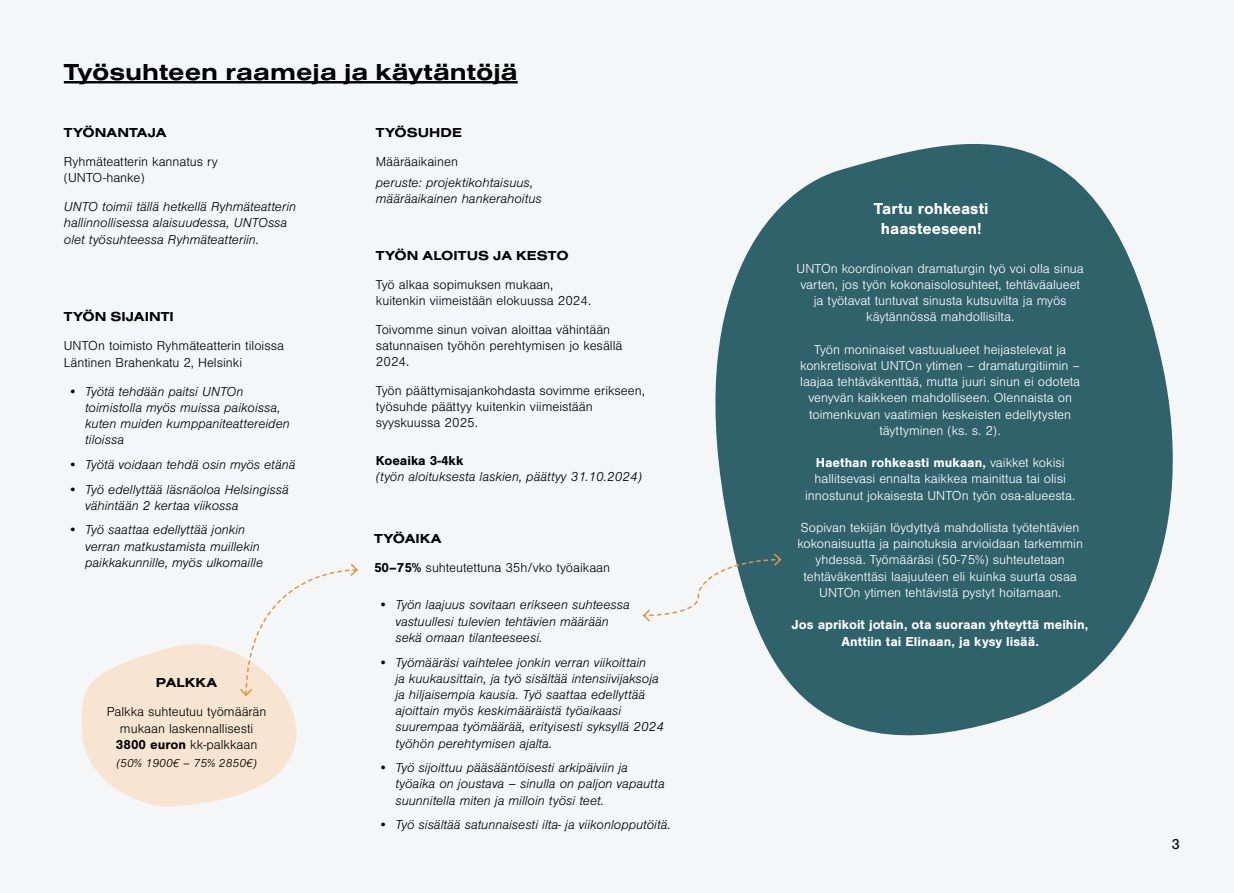
<style>
.page{position:relative;width:1234px;height:893px;background:#fff}
.page>*{position:absolute;margin:0;border:0;box-sizing:border-box;transform-origin:0 0}
.t1{font:700 24px "Nimbus San Ext";color:#000}
.t2{font:700 16.5px/19.8px "Nimbus San";color:#fff;text-align:center}
.t3{font:15px "Nimbus San";color:#000}
.t4{font:italic 300 13.5px/16.2px "Nimbus San";color:#000}
.t5{font:300 13.5px/16.2px "Nimbus San";color:#fff;text-align:center}
.t6{font:300 13.5px/16.2px "Nimbus San";color:#000}
.t7{font:700 13.5px/16.2px "Nimbus San";color:#fff;text-align:center}
.t8{font:700 13.5px "Nimbus San Ext";color:#000}
.t9{font:700 13.5px "Nimbus San";color:#000}
.t10{font:italic 300 12px "Nimbus San";color:#000}
.s1{font-weight:700}
</style>
<div class="page">
<div style="left:0;top:0;width:1233px;height:893px;background:#f5f6f7"></div>
<hr style="left:64px;top:81px;width:453px;height:2px;background:#000">
<svg style="left:715px;top:143px;width:458px;height:593px;fill:#30626c"></svg>
<svg style="left:642px;top:552px;width:140px;height:71px"></svg>
<svg style="left:82px;top:563px;width:276px;height:244px"></svg>
<h1 class="t1" style="left:64px;top:56px;width:455px">Työsuhteen raameja ja käytäntöjä</h1>
<p class="t8" style="left:64px;top:124px;width:104px">TYÖNANTAJA</p>
<p class="t6" style="left:64px;top:154px;width:155px">Ryhmäteatterin kannatus ry (UNTO-hanke)</p>
<p class="t4" style="left:64px;top:199px;width:234px">UNTO toimii tällä hetkellä Ryhmäteatterin hallinnollisessa alaisuudessa, UNTOssa olet työsuhteessa Ryhmäteatteriin.</p>
<p class="t8" style="left:64px;top:308px;width:111px">TYÖN SIJAINTI</p>
<p class="t6" style="left:64px;top:338px;width:222px">UNTOn toimisto Ryhmäteatterin tiloissa<br>Läntinen Brahenkatu 2, Helsinki</p>
<p class="t4" style="left:85px;top:383px;width:206px;text-indent:-17px">• Työtä tehdään paitsi UNTOn toimistolla myös muissa paikoissa, kuten muiden kumppaniteattereiden tiloissa</p>
<p class="t4" style="left:68px;top:456px;width:229px">• Työtä voidaan tehdä osin myös etänä</p>
<p class="t4" style="left:85px;top:481px;width:205px;text-indent:-17px">• Työ edellyttää läsnäoloa Helsingissä vähintään 2 kertaa viikossa</p>
<p class="t4" style="left:85px;top:522px;width:179px;text-indent:-17px">• Työ saattaa edellyttää jonkin verran matkustamista muillekin paikkakunnille, myös ulkomaille</p>
<p class="t8" style="left:156px;top:674px;width:63px">PALKKA</p>
<p class="t6" style="left:107px;top:704px;width:161px;text-align:center">Palkka suhteutuu työmäärän mukaan laskennallisesti<br><span class="s1">3800 euron</span> kk-palkkaan</p>
<p class="t10" style="left:116px;top:757px;width:142px">(50% 1900€ – 75% 2850€)</p>
<p class="t8" style="left:376px;top:124px;width:88px">TYÖSUHDE</p>
<p class="t6" style="left:376px;top:154px;width:84px">Määräaikainen</p>
<p class="t4" style="left:376px;top:174px;width:167px">peruste: projektikohtaisuus, määräaikainen hankerahoitus</p>
<p class="t8" style="left:376px;top:246px;width:194px">TYÖN ALOITUS JA KESTO</p>
<p class="t6" style="left:376px;top:276px;width:217px">Työ alkaa sopimuksen mukaan, kuitenkin viimeistään elokuussa 2024.</p>
<p class="t6" style="left:376px;top:321px;width:248px">Toivomme sinun voivan aloittaa vähintään satunnaisen työhön perehtymisen jo kesällä<br>2024.</p>
<p class="t6" style="left:376px;top:383px;width:270px">Työn päättymisajankohdasta sovimme erikseen, työsuhde päättyy kuitenkin viimeistään syyskuussa 2025.</p>
<p class="t9" style="left:376px;top:453px;width:89px">Koeaika 3-4kk</p>
<p class="t4" style="left:376px;top:469px;width:268px">(työn aloituksesta laskien, päättyy 31.10.2024)</p>
<p class="t8" style="left:374px;top:529px;width:69px">TYÖAIKA</p>
<p class="t6" style="left:374px;top:560px;width:237px"><span class="s1">50–75%</span> suhteutettuna 35h/vko työaikaan</p>
<p class="t4" style="left:395px;top:597px;width:236px;text-indent:-17px">• Työn laajuus sovitaan erikseen suhteessa vastuullesi tulevien tehtävien määrään sekä omaan tilanteeseesi.</p>
<p class="t4" style="left:395px;top:654px;width:270px;text-indent:-17px">• Työmääräsi vaihtelee jonkin verran viikoittain<br>ja kuukausittain, ja työ sisältää intensiivijaksoja ja hiljaisempia kausia. Työ saattaa edellyttää ajoittain myös keskimääräistä työaikaasi suurempaa työmäärää, erityisesti syksyllä 2024 työhön perehtymisen ajalta.</p>
<p class="t4" style="left:395px;top:760px;width:271px;text-indent:-17px">• Työ sijoittuu pääsääntöisesti arkipäiviin ja työaika on joustava – sinulla on paljon vapautta suunnitella miten ja milloin työsi teet.</p>
<p class="t4" style="left:378px;top:817px;width:294px">• Työ sisältää satunnaisesti ilta- ja viikonlopputöitä.</p>
<p class="t2" style="left:873px;top:199px;width:116px">Tartu rohkeasti haasteeseen!</p>
<p class="t5" style="left:796px;top:261px;width:289px">UNTOn koordinoivan dramaturgin työ voi olla sinua varten, jos työn kokonaisolosuhteet, tehtäväalueet ja työtavat tuntuvat sinusta kutsuvilta ja myös käytännössä mahdollisilta.</p>
<p class="t5" style="left:800px;top:342px;width:281px">Työn moninaiset vastuualueet heijastelevat ja konkretisoivat UNTOn ytimen – dramaturgitiimin – laajaa tehtäväkenttää, mutta juuri sinun ei odoteta venyvän kaikkeen mahdolliseen. Olennaista on toimenkuvan vaatimien keskeisten edellytysten täyttyminen (ks. s. 2).</p>
<p class="t5" style="left:805px;top:455px;width:271px"><span class="s1">Haethan rohkeasti mukaan,</span> vaikket kokisi hallitsevasi ennalta kaikkea mainittua tai olisi innostunut jokaisesta UNTOn työn osa-alueesta.</p>
<p class="t5" style="left:797px;top:520px;width:287px">Sopivan tekijän löydyttyä mahdollista työtehtävien kokonaisuutta ja painotuksia arvioidaan tarkemmin yhdessä. Työmääräsi (50-75%) suhteutetaan tehtäväkenttäsi laajuuteen eli kuinka suurta osaa UNTOn ytimen tehtävistä pystyt hoitamaan.</p>
<p class="t7" style="left:791px;top:617px;width:298px">Jos aprikoit jotain, ota suoraan yhteyttä meihin,<br>Anttiin tai Elinaan, ja kysy lisää.</p>
<p class="t3" style="left:1171px;top:836px;width:10px">3</p>
</div>
